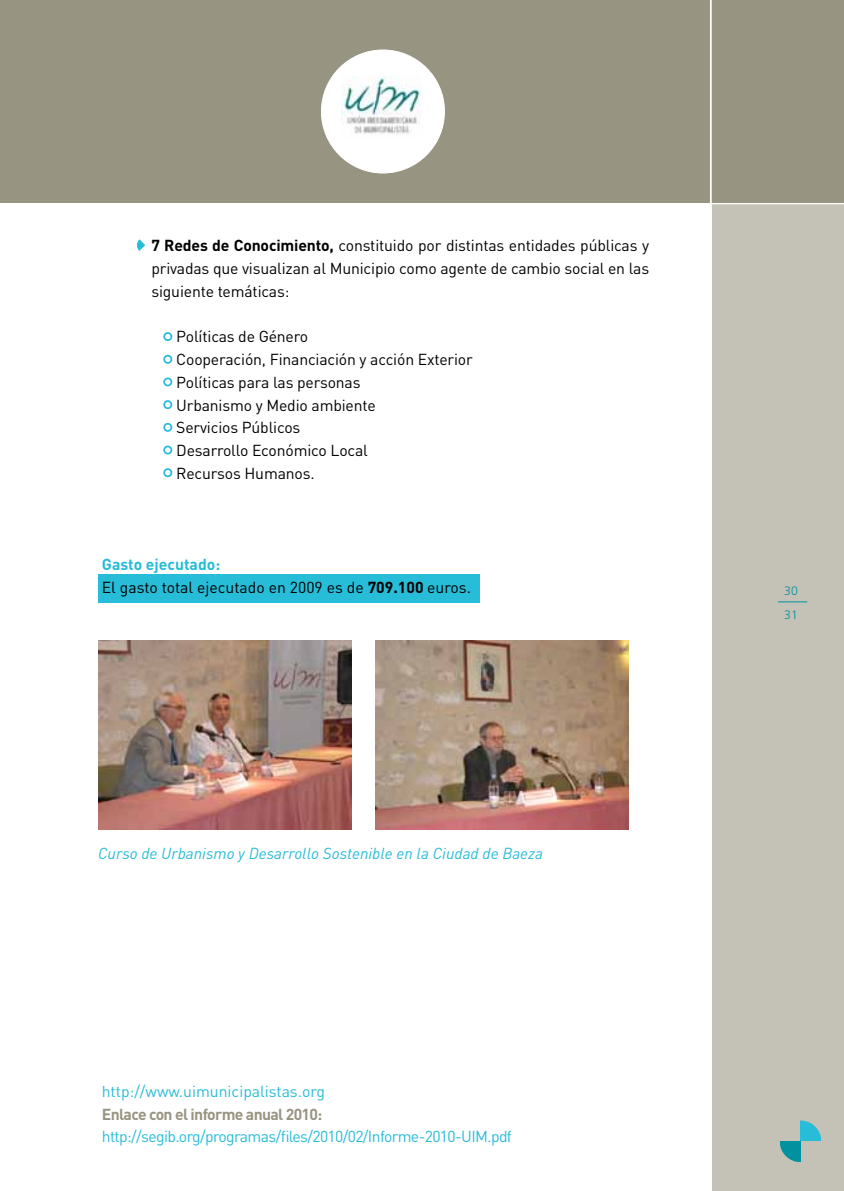
<style>
.page{position:relative;width:844px;height:1191px;background:#fff}
.page>*{position:absolute;margin:0;border:0;box-sizing:border-box;transform-origin:0 0}
.t1{font:15.75px/22.8px "DIN";letter-spacing:-.01em;color:#000}
.t2{font:15.75px "DIN";letter-spacing:-.04em;color:#27bcd7}
.t3{font:italic 15.75px "DIN";color:#27bcd7}
.t4{font:15.75px "DIN";color:#27bcd7}
.t5{font:700 15.75px "DIN";letter-spacing:-.04em;color:#989482}
.t6{font:300 12.25px/24px "Frutiger";color:#00929f}
.s1{font-weight:700}
.s2{font-weight:700;color:#27bcd7}
</style>
<div class="page">
<div style="left:711px;top:202px;width:132px;height:989px;background:#c4c1b6"></div>
<div style="left:0;top:0;width:843px;height:202px;background:#989482"></div>
<hr style="left:777px;top:601px;width:30px;height:1px;background:#00929f">
<svg style="left:779px;top:1141px;width:21px;height:21px"></svg>
<svg style="left:800px;top:1120px;width:21px;height:21px"></svg>
<hr style="left:709px;top:0;width:2px;height:203px;background:#fff">
<div style="left:321px;top:50px;width:123px;height:123px;background:#fff;border-radius:50%"></div>
<div style="left:98px;top:574px;width:381px;height:28px;background:#27bcd7"></div>
<svg style="left:137px;top:239px;width:8px;height:12px"></svg>
<img style="left:341px;top:77px;width:81px;height:58px">
<div style="left:163px;top:332px;width:9px;height:9px;border:2px solid #27bcd7;border-radius:50%"></div>
<div style="left:163px;top:355px;width:9px;height:9px;border:2px solid #27bcd7;border-radius:50%"></div>
<div style="left:163px;top:377px;width:9px;height:9px;border:2px solid #27bcd7;border-radius:50%"></div>
<div style="left:163px;top:400px;width:9px;height:9px;border:2px solid #27bcd7;border-radius:50%"></div>
<div style="left:163px;top:423px;width:9px;height:9px;border:2px solid #27bcd7;border-radius:50%"></div>
<div style="left:163px;top:445px;width:9px;height:9px;border:2px solid #27bcd7;border-radius:50%"></div>
<div style="left:163px;top:468px;width:9px;height:9px;border:2px solid #27bcd7;border-radius:50%"></div>
<img style="left:98px;top:640px;width:253px;height:190px">
<img style="left:375px;top:640px;width:253px;height:190px">
<p class="t1" style="left:151px;top:234px;width:499px;text-align:justify"><span class="s1">7 Redes de Conocimiento,</span> constituido por distintas entidades públicas y privadas que visualizan al M unicipio como agente de cambio social en las siguiente temáticas:</p>
<p class="t1" style="left:176px;top:325px;width:298px">Políticas de Género<br>Cooperación, Financiación y acción Exterior<br>Políticas para las personas<br>Urbanismo y Medio ambiente<br>Servicios Públicos<br>Desarrollo Económico Local<br>Recursos Humanos.</p>
<p class="t1" style="left:102px;top:552px;width:370px"><span class="s2">Gasto ejecutado:<br></span>El gasto total ejecutado en 2009 es de <span class="s1">709.100</span> euros.</p>
<p class="t3" style="left:98px;top:844px;width:446px">Curso de Urbanismo y Desarrollo Sostenible en la Ciudad de Baeza</p>
<p class="t4" style="left:102px;top:1081px;width:225px">http://www.uimunicipalistas.org</p>
<p class="t5" style="left:102px;top:1103px;width:222px">Enlace con el informe anual 2010:</p>
<p class="t2" style="left:102px;top:1126px;width:411px">http://segib.org/programas/files/2010/02/I nforme-2010-UIM .pdf</p>
<p class="t6" style="left:784px;top:578px;width:15px">30<br>31</p>
</div>
